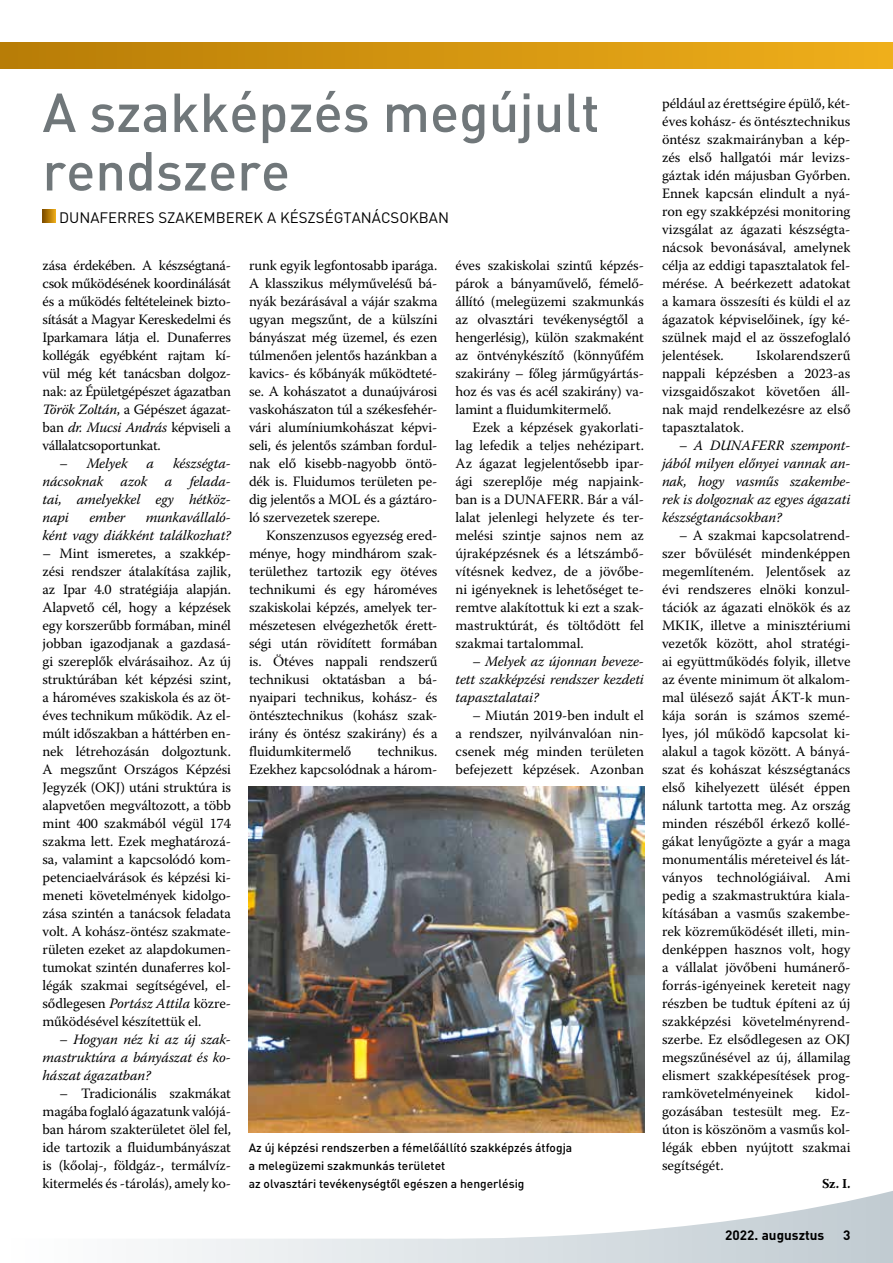
<style>
.page{position:relative;width:893px;height:1263px;background:#fff}
.page>*{position:absolute;margin:0;border:0;box-sizing:border-box;transform-origin:0 0}
.t1{font:500 54px/58.5px "DIN";color:#70777a}
.t2{font:15px "DIN";color:#000}
.t3{font:14.25px/18px "Warnock Pro";letter-spacing:-.005em;color:#000;text-align:justify}
.t4{font:italic 14.25px/18px "Warnock Pro";letter-spacing:-.01em;color:#000;text-align:justify}
.t5{font:700 13.5px "DIN";color:#000}
.t6{font:700 13.5px "Warnock Pro";color:#000}
.t7{font:500 12px/18px "DIN";color:#000}
.s1{font-style:italic}
</style>
<div class="page">
<div style="left:0;top:43px;width:893px;height:25px;background:linear-gradient(to right,#b87c06,#efaf1b)"></div>
<svg style="left:43px;top:210px;width:12px;height:12px"></svg>
<img style="left:249px;top:787px;width:395px;height:345px">
<svg style="left:158px;top:1191px;width:735px;height:72px"></svg>
<h1 class="t1" style="left:43px;top:81px;width:559px">A szakképzés megújult rendszere</h1>
<p class="t2" style="left:59px;top:207px;width:392px">DUNAFERRES SZAKEMBEREK A KÉSZSÉGTANÁCSOKBAN</p>
<p class="t3" style="left:43px;top:256px;width:190px">zása érdekében. A készségtaná&shy;csok működésének koordinálását és a működés feltételeinek bizto&shy;sítását a Magyar Kereskedelmi és Iparkamara látja el. Dunaferres kollégák egyébként rajtam kí&shy;vül még két tanácsban dolgoz&shy;nak: az Épületgépészet ágazatban <span class="s1">Török Zoltán</span>, a Gépészet ágazat&shy;ban <span class="s1">dr. Mucsi András</span> képviseli a vállalatcsoportunkat.</p>
<p class="t4" style="left:60px;top:454px;width:70px">– Melyek</p>
<p class="t4" style="left:147px;top:454px;width:9px">a</p>
<p class="t4" style="left:43px;top:454px;width:190px;text-indent:131px">készségta&shy;nácsoknak azok a felada&shy;tai, amelyekkel egy hétköz&shy;napi</p>
<p class="t4" style="left:43px;top:508px;width:190px;text-align:right">munkavállaló-<br>ként vagy diákként találkozhat?</p>
<p class="t3" style="left:43px;top:544px;width:190px">– Mint ismeretes, a szakkép&shy;zési rendszer átalakítása zajlik, az Ipar 4.0 stratégiája alapján.<br>Alapvető cél, hogy a képzések egy korszerűbb formában, minél jobban igazodjanak a gazdasá&shy;gi szereplők elvárásaihoz. Az új struktúrában két képzési szint, a hároméves szakiskola és az öt&shy;éves technikum működik. Az el&shy;múlt időszakban a háttérben en&shy;nek létrehozásán dolgoztunk.<br>A megszűnt Országos Képzési Jegyzék (OKJ) utáni struktúra is alapvetően megváltozott, a több mint 400 szakmából végül 174 szakma lett. Ezek meghatározá&shy;sa, valamint a kapcsolódó kom&shy;petenciaelvárások és képzési ki&shy;meneti követelmények kidolgo&shy;zása szintén a tanácsok feladata volt. A kohász-öntész szakmate&shy;rületen ezeket az alapdokumen&shy;tumokat szintén dunaferres kol&shy;légák szakmai segítségével, el&shy;sődlegesen <span class="s1">Portász Attila</span> közre&shy;működésével készítettük el.</p>
<p class="t4" style="left:43px;top:1030px;width:190px;text-indent:17px">– Hogyan néz ki az új szak&shy;mastruktúra a bányászat és ko&shy;hászat ágazatban?</p>
<p class="t3" style="left:43px;top:1084px;width:190px;text-indent:17px">– Tradicionális szakmákat magába foglaló ágazatunk valójá&shy;ban három szakterületet ölel fel, ide tartozik a fluidumbányászat is (kőolaj-, földgáz-, termálvíz&shy;kitermelés és -tárolás), amely ko-</p>
<p class="t4" style="left:89px;top:508px;width:37px">ember</p>
<p class="t3" style="left:249px;top:256px;width:190px">runk egyik legfontosabb iparága.<br>A klasszikus mélyművelésű bá&shy;nyák bezárásával a vájár szakma ugyan megszűnt, de a külszíni bányászat még üzemel, és ezen túlmenően jelentős hazánkban a kavics- és kőbányák működteté&shy;se. A kohászatot a dunaújvárosi vaskohászaton túl a székesfehér&shy;vári alumíniumkohászat képvi&shy;seli, és jelentős számban fordul&shy;nak elő kisebb-nagyobb öntö&shy;dék is. Fluidumos területen pe&shy;dig jelentős a MOL és a gáztáro&shy;ló szervezetek szerepe.</p>
<p class="t3" style="left:249px;top:526px;width:190px;text-indent:17px">Konszenzusos egyezség ered&shy;ménye, hogy mindhárom szak&shy;területhez tartozik egy ötéves technikumi és egy hároméves szakiskolai képzés, amelyek ter&shy;mészetesen elvégezhetők érett&shy;ségi után rövidített formában is. Ötéves nappali rendszerű technikusi oktatásban a bá&shy;nyaipari technikus, kohász- és öntésztechnikus (kohász szak&shy;irány és öntész szakirány) és a fluidumkitermelő</p>
<p class="t3" style="left:249px;top:742px;width:190px;text-align:right">technikus.<br>Ezekhez kapcsolódnak a három-</p>
<p class="t3" style="left:455px;top:256px;width:190px">éves szakiskolai szintű képzés&shy;párok a bányaművelő, fémelő&shy;állító (melegüzemi szakmunkás az olvasztári tevékenységtől a hengerlésig), külön szakmaként az öntvénykészítő (könnyűfém szakirány – főleg járműgyártás&shy;hoz és vas és acél szakirány) va&shy;lamint a fluidumkitermelő.</p>
<p class="t3" style="left:455px;top:418px;width:190px;text-indent:17px">Ezek a képzések gyakorlati&shy;lag lefedik a teljes nehézipart.<br>Az ágazat legjelentősebb ipar&shy;ági szereplője még napjaink&shy;ban is a DUNAFERR. Bár a vál&shy;lalat jelenlegi helyzete és ter&shy;melési szintje sajnos nem az újraképzésnek és a létszámbő&shy;vítésnek kedvez, de a jövőbe&shy;ni igényeknek is lehetőséget te&shy;remtve alakítottuk ki ezt a szak&shy;mastruktúrát, és töltődött fel szakmai tartalommal.</p>
<p class="t4" style="left:455px;top:652px;width:190px;text-indent:17px">– Melyek az újonnan beveze&shy;tett szakképzési rendszer kezdeti tapasztalatai?</p>
<p class="t3" style="left:455px;top:706px;width:190px;text-indent:17px"><span class="s1">–</span> Miután 2019-ben indult el a rendszer, nyilvánvalóan nin&shy;csenek még minden területen befejezett képzések. Azonban</p>
<p class="t7" style="left:249px;top:1138px;width:325px">Az új képzési rendszerben a fémelőállító szakképzés átfogja a melegüzemi szakmunkás területet<br>az olvasztári tevékenységtől egészen a hengerlésig</p>
<p class="t3" style="left:662px;top:94px;width:190px">például az érettségire épülő, két&shy;éves kohász- és öntésztechnikus öntész szakmairányban a kép&shy;zés első hallgatói már levizs&shy;gáztak idén májusban Győrben.<br>Ennek kapcsán elindult a nyá&shy;ron egy szakképzési monitoring vizsgálat az ágazati készségta&shy;nácsok bevonásával, amelynek célja az eddigi tapasztalatok fel&shy;mérése. A beérkezett adatokat a kamara összesíti és küldi el az ágazatok képviselőinek, így ké&shy;szülnek majd el az összefoglaló jelentések.</p>
<p class="t3" style="left:662px;top:346px;width:190px;text-indent:94px">Iskolarendszerű nappali képzésben a 2023-as vizsgaidőszakot követően áll&shy;nak majd rendelkezésre az első tapasztalatok.</p>
<p class="t4" style="left:662px;top:436px;width:190px;text-indent:17px">– A DUNAFERR szempont&shy;jából milyen előnyei vannak an&shy;nak, hogy vasműs szakembe&shy;rek is dolgoznak az egyes ágazati készségtanácsokban?</p>
<p class="t3" style="left:662px;top:526px;width:190px;text-indent:17px"><span class="s1">–</span> A szakmai kapcsolatrend&shy;szer bővülését mindenképpen megemlíteném. Jelentősek az évi rendszeres elnöki konzul&shy;tációk az ágazati elnökök és az MKIK, illetve a minisztériumi vezetők között, ahol stratégi&shy;ai együttműködés folyik, illetve az évente minimum öt alkalom&shy;mal ülésező saját ÁKT-k mun&shy;kája során is számos szemé&shy;lyes, jól működő kapcsolat ki&shy;alakul a tagok között. A bányá&shy;szat és kohászat készségtanács első kihelyezett ülését éppen nálunk tartotta meg. Az ország minden részéből érkező kollé&shy;gákat lenyűgözte a gyár a maga monumentális méreteivel és lát&shy;ványos technológiáival. Ami pedig a szakmastruktúra kiala&shy;kításában a vasműs szakembe&shy;rek közreműködését illeti, min&shy;denképpen hasznos volt, hogy a vállalat jövőbeni humánerő&shy;forrás-igényeinek kereteit nagy részben be tudtuk építeni az új szakképzési követelményrend&shy;szerbe. Ez elsődlegesen az OKJ megszűnésével az új, államilag elismert szakképesítések prog&shy;ramkövetelményeinek</p>
<p class="t3" style="left:662px;top:1084px;width:190px;text-indent:153px">kidol&shy;gozásában testesült meg. Ez&shy;úton is köszönöm a vasműs kol&shy;légák ebben nyújtott szakmai segítségét.</p>
<p class="t6" style="left:822px;top:1175px;width:30px">Sz. I.</p>
<p class="t5" style="left:725px;top:1225px;width:101px">2022. augusztus</p>
<p class="t5" style="left:843px;top:1225px;width:9px">3</p>
</div>
